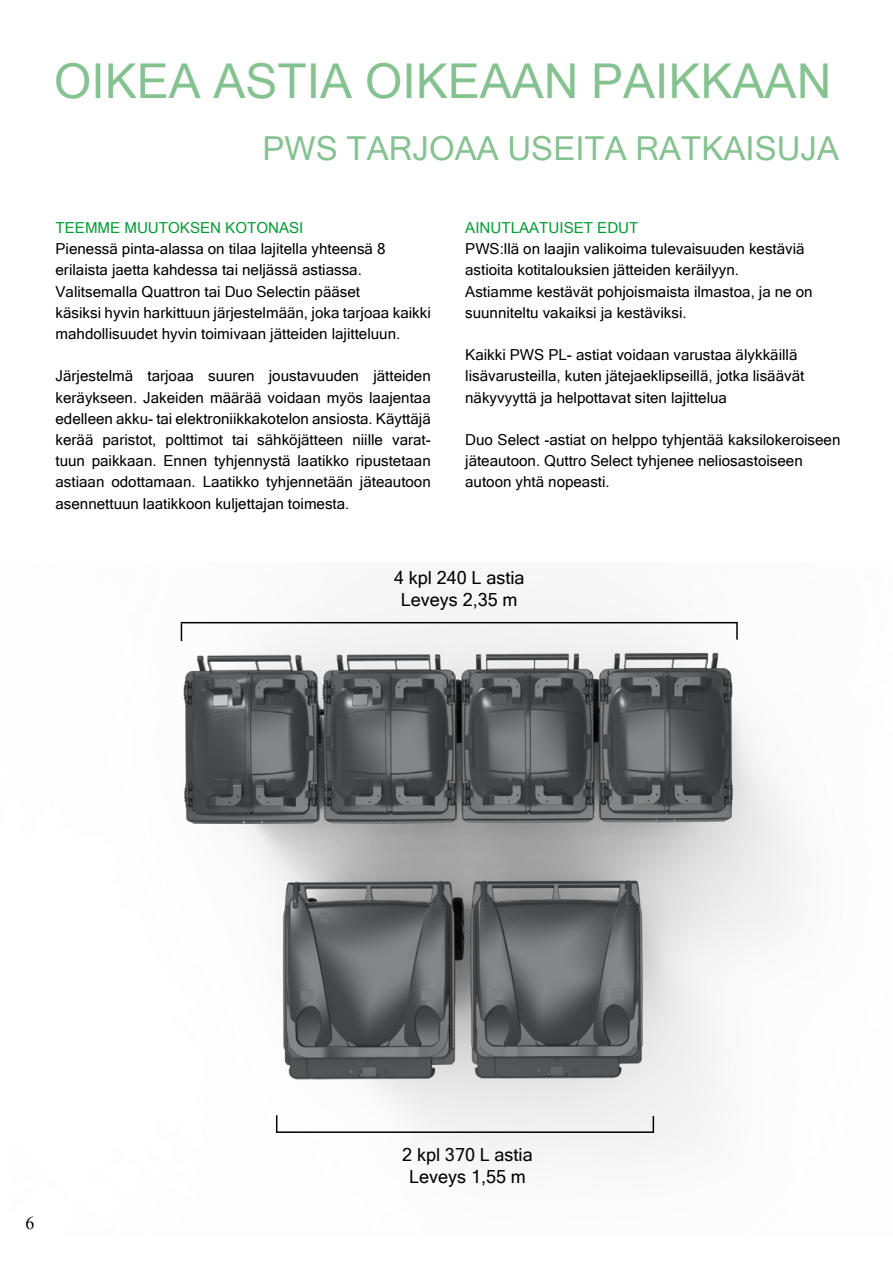
<style>
.page{position:relative;width:893px;height:1263px;background:#fff}
.page>*{position:absolute;margin:0;border:0;box-sizing:border-box;transform-origin:0 0}
.t1{font:48px "Microsoft Sans Serif";color:#84c290}
.t2{font:33px "Microsoft Sans Serif";color:#84c290}
.t3{font:18px/21.6px "Microsoft Sans Serif";color:#000;text-align:center}
.t4{font:18px "Times New Roman";color:#000}
.t5{font:15.15px/21.1px "Microsoft Sans Serif";color:#000}
.t6{font:15.15px "Microsoft Sans Serif";color:#009d30}
</style>
<div class="page">
<img style="left:180px;top:610px;width:614px;height:546px">
<hr style="left:181px;top:622px;width:557px;height:1px;background:#000">
<svg style="left:181px;top:623px;width:1px;height:18px"></svg>
<svg style="left:736px;top:623px;width:2px;height:17px"></svg>
<hr style="left:276px;top:1131px;width:377px;height:2px;background:#000">
<svg style="left:653px;top:1116px;width:1px;height:17px"></svg>
<svg style="left:276px;top:1115px;width:1px;height:16px"></svg>
<h1 class="t1" style="left:54px;top:50px;width:779px">OIKEA ASTIA OIKEAAN PAIKKAAN</h1>
<h2 class="t2" style="left:263px;top:127px;width:578px">PWS TARJOAA USEITA RATKAISUJA</h2>
<p class="t6" style="left:56px;top:218px;width:249px">TEEMME MUUTOKSEN KOTONASI</p>
<p class="t5" style="left:56px;top:238px;width:377px">Pienessä pinta-alassa on tilaa lajitella yhteensä 8 erilaista jaetta kahdessa tai neljässä astiassa.<br>Valitsemalla Quattron tai Duo Selectin pääset<br>käsiksi hyvin harkittuun järjestelmään, joka tarjoaa kaikki mahdollisuudet hyvin toimivaan jätteiden lajitteluun.</p>
<p class="t5" style="left:56px;top:365px;width:377px;text-align:justify">Järjestelmä tarjoaa suuren joustavuuden jätteiden keräykseen. Jakeiden määrää voidaan myös laajentaa edelleen akku- tai elektroniikkakotelon ansiosta. Käyttäjä kerää paristot, polttimot tai sähköjätteen niille varat&shy;tuun paikkaan. Ennen tyhjennystä laatikko ripustetaan astiaan odottamaan. Laatikko tyhjennetään jäteautoon asennettuun laatikkoon kuljettajan toimesta.</p>
<p class="t6" style="left:465px;top:218px;width:175px">AINUTLAATUISET EDUT</p>
<p class="t5" style="left:465px;top:238px;width:349px">PWS:llä on laajin valikoima tulevaisuuden kestäviä astioita kotitalouksien jätteiden keräilyyn.<br>Astiamme kestävät pohjoismaista ilmastoa, ja ne on suunniteltu vakaiksi ja kestäviksi.</p>
<p class="t5" style="left:465px;top:344px;width:341px">Kaikki PWS PL- astiat voidaan varustaa älykkäillä lisävarusteilla, kuten jätejaeklipseillä, jotka lisäävät näkyvyyttä ja helpottavat siten lajittelua</p>
<p class="t5" style="left:465px;top:429px;width:377px">Duo Select -astiat on helppo tyhjentää kaksilokeroiseen jäteautoon. Quttro Select tyhjenee neliosastoiseen autoon yhtä nopeasti.</p>
<p class="t3" style="left:394px;top:566px;width:132px">4 kpl 240 L astia<br>Leveys 2,35 m</p>
<p class="t4" style="left:26px;top:1210px;width:10px">6</p>
<p class="t3" style="left:402px;top:1144px;width:132px">2 kpl 370 L astia<br>Leveys 1,55 m</p>
</div>
